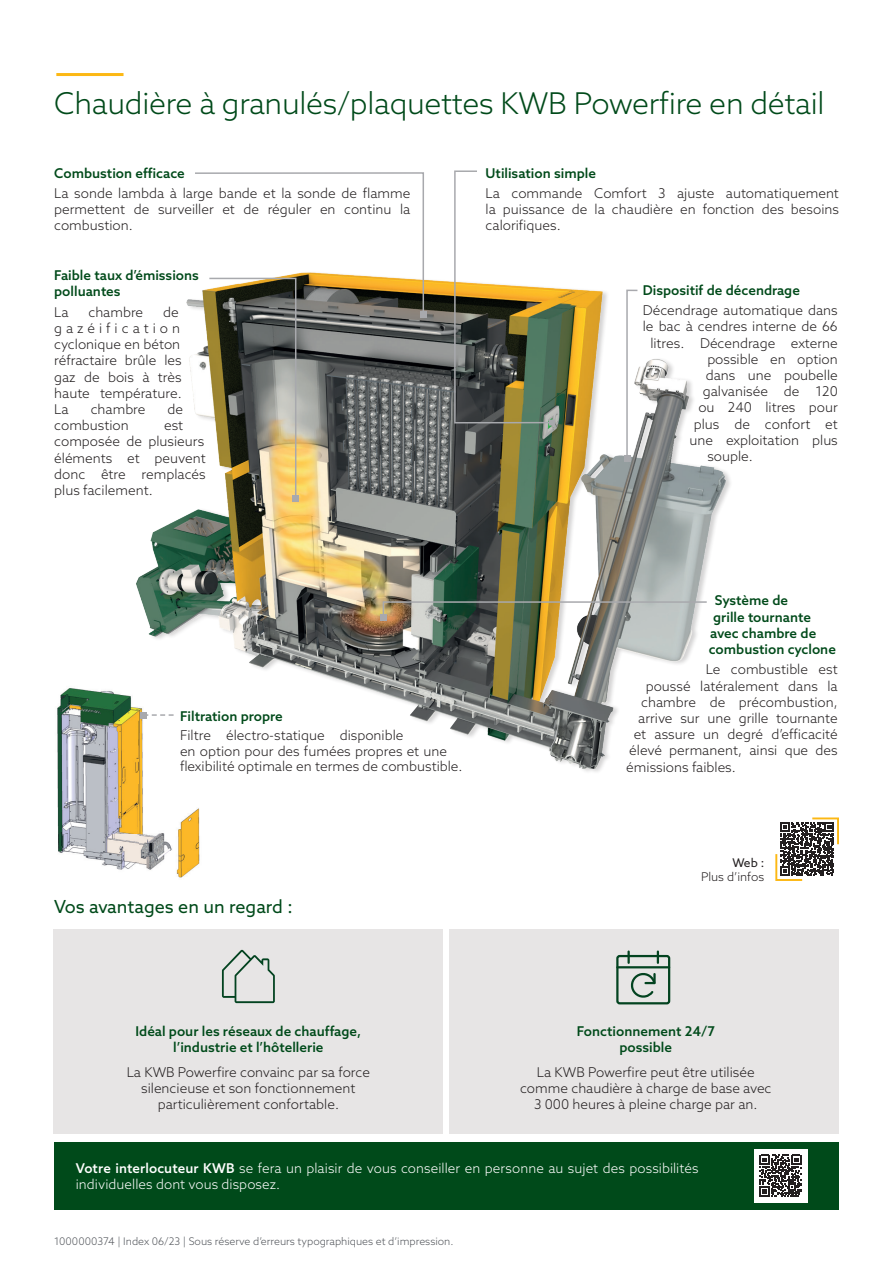
<style>
.page{position:relative;width:893px;height:1263px;background:#fff}
.page>*{position:absolute;margin:0;border:0;box-sizing:border-box;transform-origin:0 0}
.t1{font:300 30px "Azo Sans";letter-spacing:-.01em;color:#004a1a}
.t2{font:18px "Azo Sans";color:#004a1a}
.t3{font:300 13.5px/16.2px "Azo Sans";color:#231f20}
.t4{font:500 13.5px/16.2px "Azo Sans";color:#004a1a;text-align:center}
.t5{font:300 13.5px/16.2px "Azo Sans";letter-spacing:.005em;color:#fff}
.t6{font:300 12px "Azo Sans";color:#231f20}
.t7{font:12px "Azo Sans";color:#231f20}
.t8{font:300 10.5px "Azo Sans";color:#52555b}
.s1{font-weight:500}
</style>
<div class="page">
<div style="left:450px;top:929px;width:389px;height:205px;background:#e7e5e5"></div>
<div style="left:54px;top:929px;width:389px;height:205px;background:#e7e5e5"></div>
<img style="left:136px;top:280px;width:591px;height:488px">
<hr style="left:56px;top:73px;width:68px;height:3px;background:#fcb814">
<svg style="left:624px;top:289px;width:15px;height:173px"></svg>
<svg style="left:193px;top:172px;width:233px;height:330px"></svg>
<svg style="left:222px;top:950px;width:53px;height:53px"></svg>
<div style="left:616px;top:955px;width:54px;height:49px;border:2px solid #034320;border-radius:2px"></div>
<svg style="left:627px;top:951px;width:3px;height:12px"></svg>
<svg style="left:657px;top:951px;width:2px;height:12px"></svg>
<hr style="left:617px;top:966px;width:52px;height:2px;background:#034320">
<svg style="left:631px;top:973px;width:25px;height:24px"></svg>
<div style="left:55px;top:1142px;width:784px;height:67px;background:#004a1a"></div>
<div style="left:754px;top:1149px;width:53px;height:53px;background:#fff"></div>
<svg style="left:760px;top:1155px;width:41px;height:41px"></svg>
<svg style="left:453px;top:170px;width:102px;height:256px"></svg>
<img style="left:380px;top:600px;width:328px;height:21px">
<img style="left:57px;top:683px;width:148px;height:195px">
<svg style="left:140px;top:712px;width:34px;height:6px"></svg>
<svg style="left:775px;top:817px;width:64px;height:64px"></svg>
<h1 class="t1" style="left:54px;top:84px;width:772px">Chaudière à granulés/plaquettes KWB Powerfire en détail</h1>
<p class="t4" style="left:54px;top:164px;width:132px">Combustion efficace</p>
<p class="t3" style="left:54px;top:185px;width:358px;text-align:justify">La sonde lambda à large bande et la sonde de flamme permettent de surveiller et de réguler en continu la combustion.</p>
<p class="t4" style="left:54px;top:267px;width:146px;text-align:left">Faible taux d’émissions polluantes</p>
<p class="t3" style="left:54px;top:304px;width:16px">La</p>
<p class="t3" style="left:88px;top:304px;width:56px">chambre</p>
<p class="t3" style="left:54px;top:304px;width:129px;text-indent:109px">de gazéification cyclonique en béton réfractaire brûle les gaz de bois à très haute température.<br>La</p>
<p class="t3" style="left:91px;top:401px;width:56px">chambre</p>
<p class="t3" style="left:168px;top:401px;width:17px">de</p>
<p class="t3" style="left:54px;top:417px;width:76px">combustion</p>
<p class="t3" style="left:54px;top:417px;width:153px;text-indent:110px">est composée de plusieurs éléments et peuvent donc être remplacés plus facilement.</p>
<p class="t4" style="left:486px;top:164px;width:112px">Utilisation simple</p>
<p class="t3" style="left:486px;top:185px;width:355px;text-align:justify">La commande Comfort 3 ajuste automatiquement la puissance de la chaudière en fonction des besoins calorifiques.</p>
<p class="t4" style="left:643px;top:282px;width:159px">Dispositif de décendrage</p>
<p class="t3" style="left:643px;top:302px;width:196px">Décendrage automatique dans</p>
<p class="t3" style="left:643px;top:318px;width:196px">le bac à cendres interne de 66</p>
<p class="t3" style="left:650px;top:334px;width:189px">litres. Décendrage externe</p>
<p class="t3" style="left:707px;top:351px;width:132px">possible en option</p>
<p class="t3" style="left:706px;top:367px;width:134px">dans une poubelle</p>
<p class="t3" style="left:703px;top:383px;width:136px">galvanisée de 120</p>
<p class="t3" style="left:698px;top:399px;width:141px">ou 240 litres pour</p>
<p class="t3" style="left:694px;top:415px;width:146px">plus de confort et</p>
<p class="t3" style="left:689px;top:432px;width:150px">une exploitation plus</p>
<p class="t3" style="left:707px;top:448px;width:47px">souple.</p>
<p class="t4" style="left:180px;top:708px;width:104px">Filtration propre</p>
<p class="t3" style="left:180px;top:728px;width:284px;line-height:15.3px">Filtre électro-statique disponible<br>en option pour des fumées propres et une flexibilité optimale en termes de combustible.</p>
<h2 class="t2" style="left:54px;top:895px;width:240px">Vos avantages en un regard :</h2>
<p class="t4" style="left:715px;top:592px;width:75px">Système de</p>
<p class="t4" style="left:713px;top:608px;width:99px">grille tournante</p>
<p class="t4" style="left:710px;top:624px;width:108px">avec chambre de</p>
<p class="t4" style="left:709px;top:641px;width:129px">combustion cyclone</p>
<p class="t3" style="left:706px;top:661px;width:134px">Le combustible est</p>
<p class="t3" style="left:646px;top:677px;width:194px">poussé latéralement dans la</p>
<p class="t3" style="left:641px;top:694px;width:198px">chambre de précombustion,</p>
<p class="t3" style="left:638px;top:710px;width:201px">arrive sur une grille tournante</p>
<p class="t3" style="left:634px;top:726px;width:206px">et assure un degré d’efficacité</p>
<p class="t3" style="left:629px;top:742px;width:210px">élevé permanent, ainsi que des</p>
<p class="t3" style="left:626px;top:758px;width:111px">émissions faibles.</p>
<p class="t7" style="left:732px;top:855px;width:33px">Web :</p>
<p class="t6" style="left:701px;top:869px;width:65px">Plus d’infos</p>
<p class="t4" style="left:135px;top:1022px;width:227px">Idéal pour les réseaux de chauffage, l’industrie et l’hôtellerie</p>
<p class="t3" style="left:127px;top:1063px;width:245px;text-align:center">La KWB Powerfire convainc par sa force silencieuse et son fonctionnement particulièrement confortable.</p>
<p class="t4" style="left:577px;top:1022px;width:140px">Fonctionnement 24/7 possible</p>
<p class="t3" style="left:520px;top:1063px;width:253px;text-align:center">La KWB Powerfire peut être utilisée comme chaudière à charge de base avec<br>3 000 heures à pleine charge par an.</p>
<p class="t5" style="left:76px;top:1160px;width:624px"><span class="s1">Votre interlocuteur KWB</span> se fera un plaisir de vous conseiller en personne au sujet des possibilités individuelles dont vous disposez.</p>
<p class="t8" style="left:54px;top:1235px;width:401px">1000000374 | Index 06/23 | Sous réserve d’erreurs typographiques et d’impression.</p>
</div>
